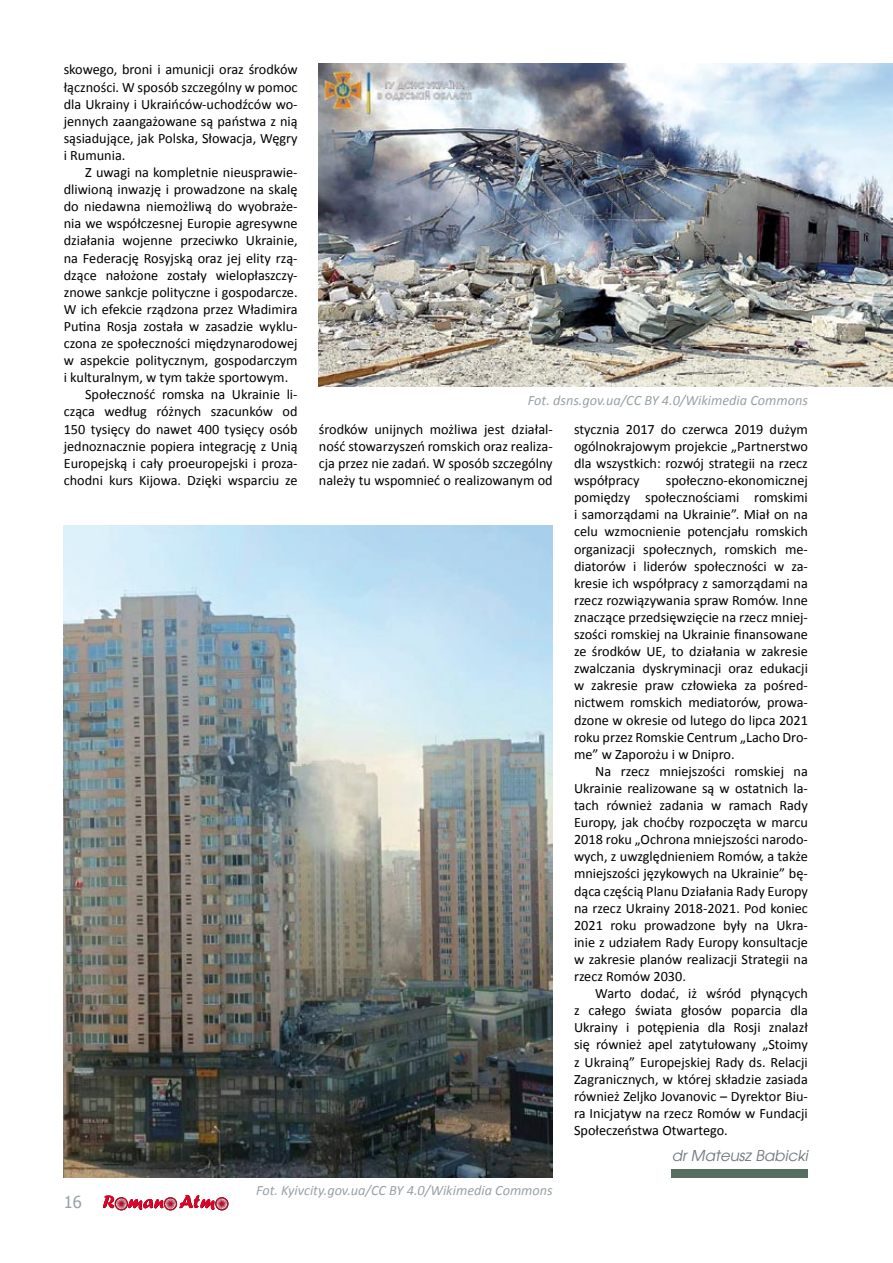
<style>
.page{position:relative;width:893px;height:1263px;background:#fff}
.page>*{position:absolute;margin:0;border:0;box-sizing:border-box;transform-origin:0 0}
.t1{font:16.5px "Tahoma";color:#99a1a6}
.t2{font:italic 15px "Avalon";color:#72787d}
.t3{font:14.25px/17.1px "Calibri";color:#000;text-align:justify}
.t4{font:italic 14.25px "Calibri";color:#99a1a6}
</style>
<div class="page">
<svg style="left:103px;top:1195px;width:125px;height:15px"></svg>
<img style="left:64px;top:526px;width:489px;height:652px">
<img style="left:319px;top:64px;width:574px;height:323px">
<div style="left:672px;top:1169px;width:136px;height:9px;background:#576f62"></div>
<p class="t3" style="left:64px;top:60px;width:235px">skowego, broni i amunicji oraz środków łączności. W sposób szczególny w pomoc dla Ukrainy i Ukraińców-uchodźców wo&shy;jennych zaangażowane są państwa z nią sąsiadujące, jak Polska, Słowacja, Węgry i Rumunia.</p>
<p class="t3" style="left:85px;top:163px;width:214px">Z uwagi na kompletnie nieusprawie-</p>
<p class="t3" style="left:64px;top:180px;width:235px">dliwioną inwazję i prowadzone na skalę</p>
<p class="t3" style="left:64px;top:197px;width:235px">do niedawna niemożliwą do wyobraże-</p>
<p class="t3" style="left:64px;top:214px;width:235px">nia we współczesnej Europie agresywne</p>
<p class="t3" style="left:64px;top:231px;width:235px">działania wojenne przeciwko Ukrainie,</p>
<p class="t3" style="left:64px;top:249px;width:235px">na Federację Rosyjską oraz jej elity rzą-</p>
<p class="t3" style="left:64px;top:266px;width:235px">dzące nałożone zostały wielopłaszczy-</p>
<p class="t3" style="left:64px;top:283px;width:235px">znowe sankcje polityczne i gospodarcze.</p>
<p class="t3" style="left:64px;top:300px;width:235px">W ich efekcie rządzona przez Władimira</p>
<p class="t3" style="left:64px;top:317px;width:235px">Putina Rosja została w zasadzie wyklu-</p>
<p class="t3" style="left:64px;top:334px;width:235px">czona ze społeczności międzynarodowej</p>
<p class="t3" style="left:64px;top:351px;width:235px">w aspekcie politycznym, gospodarczym</p>
<p class="t3" style="left:64px;top:368px;width:226px">i kulturalnym, w tym także sportowym.</p>
<p class="t3" style="left:85px;top:385px;width:214px">Społeczność romska na Ukrainie li-</p>
<p class="t3" style="left:64px;top:402px;width:235px">cząca według różnych szacunków od</p>
<p class="t3" style="left:64px;top:420px;width:235px">150 tysięcy do nawet 400 tysięcy osób</p>
<p class="t3" style="left:64px;top:437px;width:235px">jednoznacznie popiera integrację z Unią</p>
<p class="t3" style="left:64px;top:454px;width:235px">Europejską i cały proeuropejski i proza-</p>
<p class="t3" style="left:64px;top:471px;width:235px">chodni kurs Kijowa. Dzięki wsparciu ze</p>
<p class="t4" style="left:528px;top:391px;width:281px">Fot. dsns.gov.ua/CC BY 4.0/Wikimedia Commons</p>
<p class="t3" style="left:319px;top:420px;width:235px">środków unijnych możliwa jest działal&shy;ność stowarzyszeń romskich oraz realiza&shy;cja przez nie zadań. W sposób szczególny należy tu wspomnieć o realizowanym od</p>
<p class="t3" style="left:574px;top:420px;width:235px">stycznia 2017 do czerwca 2019 dużym ogólnokrajowym projekcie „Partnerstwo dla wszystkich: rozwój strategii na rzecz współpracy</p>
<p class="t3" style="left:574px;top:471px;width:235px;text-indent:92px">społeczno-ekonomicznej pomiędzy społecznościami romskimi i samorządami na Ukrainie”. Miał on na celu wzmocnienie potencjału romskich organizacji społecznych, romskich me&shy;diatorów i liderów społeczności w za&shy;kresie ich współpracy z samorządami na rzecz rozwiązywania spraw Romów. Inne znaczące przedsięwzięcie na rzecz mniej&shy;szości romskiej na Ukrainie finansowane ze środków UE, to działania w zakresie zwalczania dyskryminacji oraz edukacji w zakresie praw człowieka za pośred&shy;nictwem romskich mediatorów, prowa&shy;dzone w okresie od lutego do lipca 2021 roku przez Romskie Centrum „Lacho Dro&shy;me” w Zaporożu i w Dnipro.</p>
<p class="t3" style="left:574px;top:762px;width:235px;text-indent:21px">Na rzecz mniejszości romskiej na Ukrainie realizowane są w ostatnich la&shy;tach również zadania w ramach Rady Europy, jak choćby rozpoczęta w marcu 2018 roku „Ochrona mniejszości narodo&shy;wych, z uwzględnieniem Romów, a także mniejszości językowych na Ukrainie” bę&shy;dąca częścią Planu Działania Rady Europy na rzecz Ukrainy 2018-2021. Pod koniec 2021 roku prowadzone były na Ukra&shy;inie z udziałem Rady Europy konsultacje w zakresie planów realizacji Strategii na rzecz Romów 2030.</p>
<p class="t3" style="left:574px;top:984px;width:235px;text-indent:21px">Warto dodać, iż wśród płynących z całego świata głosów poparcia dla Ukrainy i potępienia dla Rosji znalazł się również apel zatytułowany „Stoimy z Ukrainą” Europejskiej Rady ds. Relacji Zagranicznych, w której składzie zasiada również Zeljko Jovanovic – Dyrektor Biu&shy;ra Inicjatyw na rzecz Romów w Fundacji Społeczeństwa Otwartego.</p>
<p class="t2" style="left:672px;top:1147px;width:138px">dr Mateusz Babicki</p>
<p class="t1" style="left:64px;top:1190px;width:9px">16</p>
<p class="t4" style="left:256px;top:1182px;width:298px">Fot. Kyivcity.gov.ua/CC BY 4.0/Wikimedia Commons</p>
</div>
